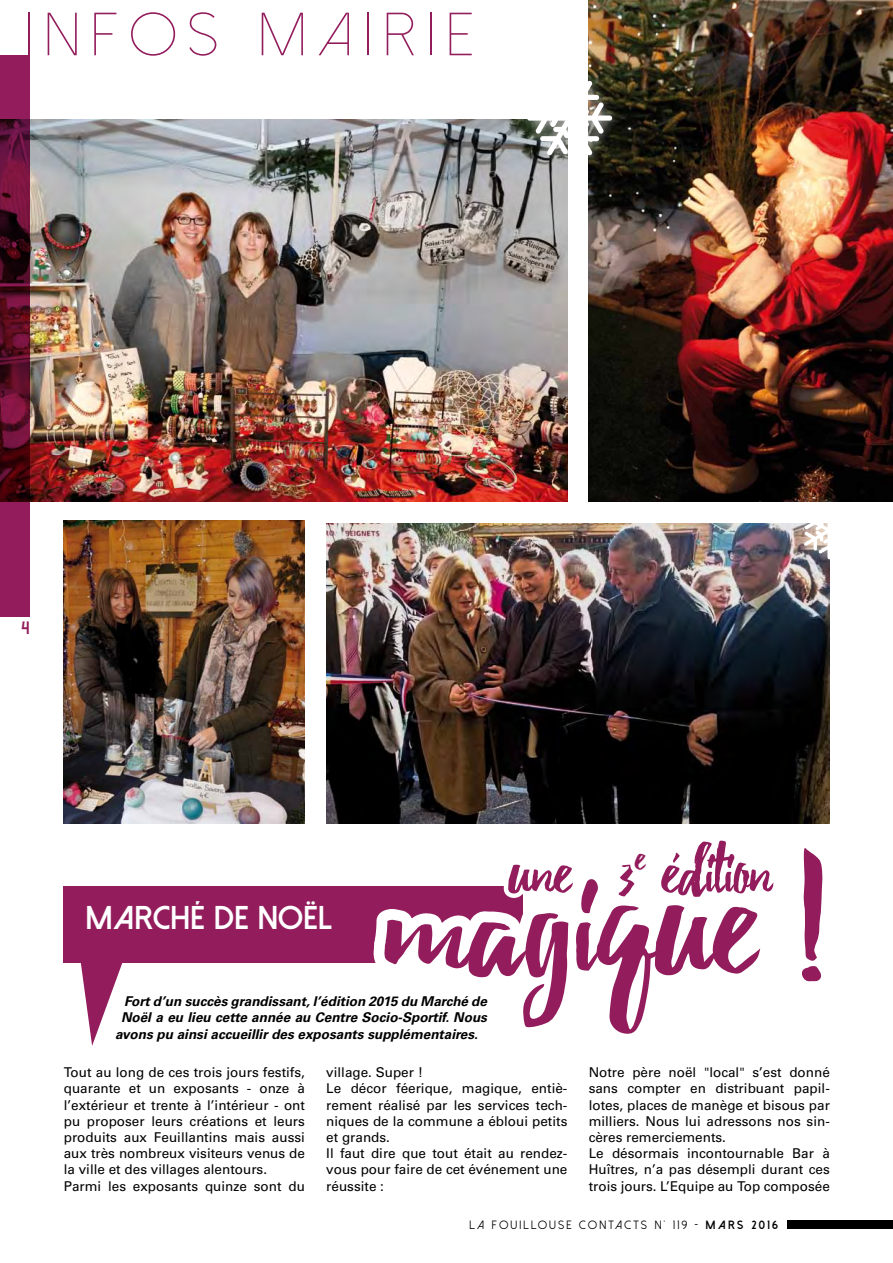
<style>
.page{position:relative;width:893px;height:1263px;background:#fff}
.page>*{position:absolute;margin:0;border:0;box-sizing:border-box;transform-origin:0 0}
.t1{font:160.95px "Beacon";color:#931c5c}
.t2{font:66.15px "Beacon";color:#931c5c}
.t3{font:300 60.75px "Dolce Vita";color:#931c5c}
.t4{font:800 33px "Dolce Vita";color:#fff}
.t5{font:800 18px "Dolce Vita";color:#931c5c}
.t6{font:13.5px/16.2px "Univers";color:#000}
.t7{font:italic 700 13.5px "Univers";color:#000}
.t8{font:12px "Dolce Vita";letter-spacing:.2em;color:#000}
.s1{font-weight:800}
</style>
<div class="page">
<div style="left:0;top:55px;width:30px;height:562px;background:#931c5c"></div>
<div style="left:787px;top:1220px;width:106px;height:9px;background:#000"></div>
<img style="left:588px;top:0;width:305px;height:502px">
<img style="left:326px;top:523px;width:32px;height:300px">
<img style="left:64px;top:520px;width:241px;height:303px">
<img style="left:0;top:119px;width:567px;height:383px">
<div style="left:64px;top:886px;width:459px;height:77px;background:#931c5c"></div>
<svg style="left:80px;top:963px;width:43px;height:83px"></svg>
<div style="left:795px;top:493px;width:68px;height:75px;background:#fff;opacity:.75"></div>
<img style="left:358px;top:499px;width:497px;height:464px">
<svg style="left:504px;top:50px;width:131px;height:136px"></svg>
<h3 class="t3" style="left:25px;top:4px;width:108px">INFOS</h3>
<h3 class="t3" style="left:259px;top:4px;width:91px">MAIRIE</h3>
<h3 class="t5" style="left:21px;top:618px;width:10px">4</h3>
<h2 class="t2" style="left:508px;top:832px;width:265px">une 3<sup>e</sup> édition</h2>
<h1 class="t1" style="left:384px;top:825px;width:446px">magique !</h1>
<h3 class="t4" style="left:85px;top:901px;width:249px">MARCHÉ DE NOËL</h3>
<p class="t7" style="left:124px;top:993px;width:364px">Fort d’un succès grandissant, l’édition 2015 du Marché de</p>
<p class="t7" style="left:121px;top:1010px;width:367px">Noël a eu lieu cette année au Centre Socio-Sportif. Nous</p>
<p class="t7" style="left:115px;top:1026px;width:364px">avons pu ainsi accueillir des exposants supplémentaires.</p>
<p class="t6" style="left:64px;top:1064px;width:243px">Tout au long de ces trois jours festifs, quarante et un exposants - onze à l’extérieur et trente à l’intérieur - ont pu proposer leurs créations et leurs produits aux Feuillantins mais aussi aux très nombreux visiteurs venus de la ville et des villages alentours.<br>Parmi les exposants quinze sont du</p>
<p class="t6" style="left:326px;top:1064px;width:243px">village. Super !<br>Le décor féerique, magique, entiè&shy;rement réalisé par les services tech&shy;niques de la commune a ébloui petits et grands.<br>Il faut dire que tout était au rendez&shy;vous pour faire de cet événement une réussite :</p>
<p class="t6" style="left:589px;top:1064px;width:243px">Notre père noël "local" s’est donné sans compter en distribuant papil&shy;lotes, places de manège et bisous par milliers. Nous lui adressons nos sin&shy;cères remerciements.<br>Le désormais incontournable Bar à Huîtres, n’a pas désempli durant ces trois jours. L’Equipe au Top composée</p>
<p class="t8" style="left:469px;top:1219px;width:310px">LA FOUILLOUSE CONTACTS N° 119 - <span class="s1">MARS 2016</span></p>
</div>
